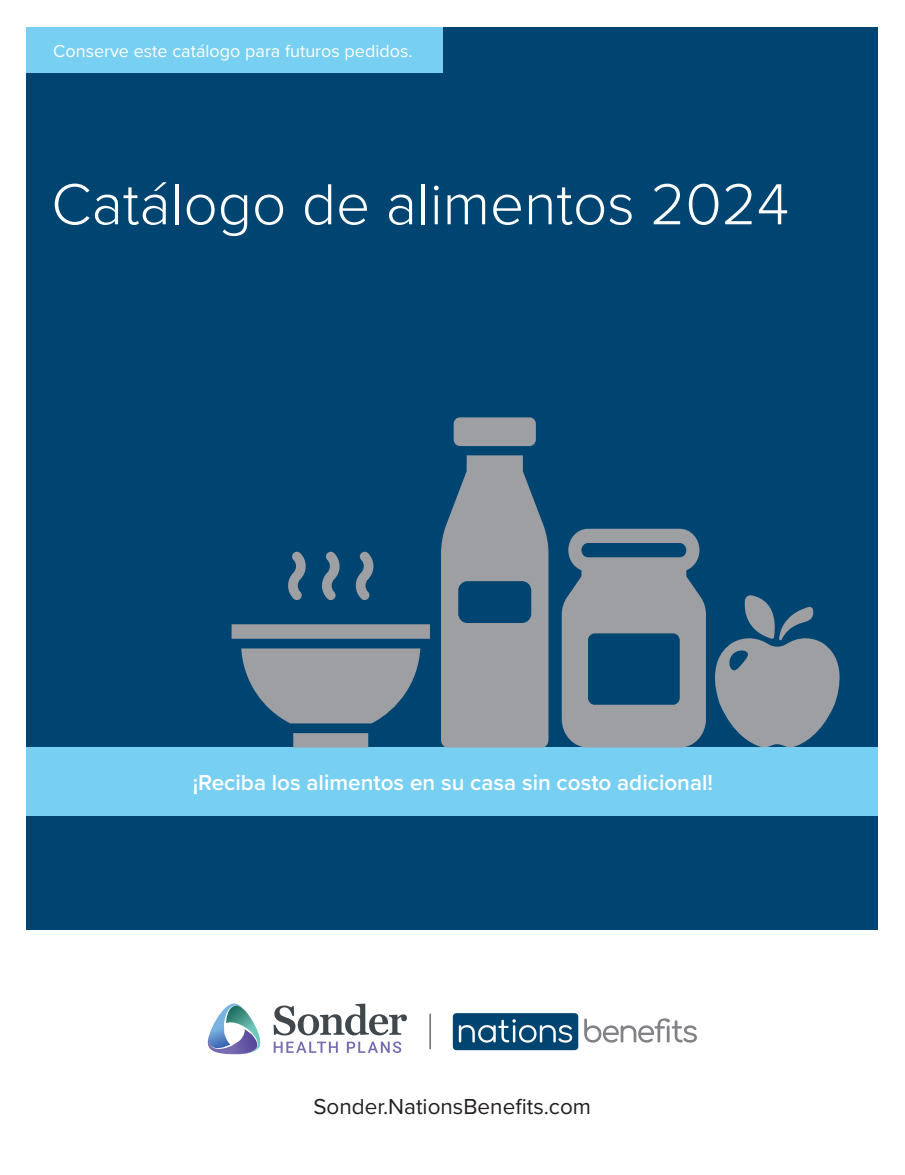
<style>
.page{position:relative;width:905px;height:1175px;background:#fff}
.page>*{position:absolute;margin:0;border:0;box-sizing:border-box;transform-origin:0 0}
.Cover_Title{font:300 60px "Proxima Nova";color:#fff}
.Coral_Bar_Text{font:600 22.5px "Proxima Nova";color:#fff}
.URL{font:22.5px "Proxima Nova";color:#231f20}
.Keep_For_Futrure{font:18px "Proxima Nova";color:#fff}
</style>
<div class="page">
<div style="left:27px;top:27px;width:851px;height:902px;background:#004571"></div>
<div style="left:27px;top:747px;width:851px;height:68px;background:#77cff1"></div>
<div style="left:27px;top:27px;width:416px;height:45px;background:#77cff1"></div>
<svg style="left:584px;top:1018px;width:113px;height:24px"></svg>
<div style="left:453px;top:1013px;width:125px;height:37px;background:#004571;border-radius:4px"></div>
<svg style="left:459px;top:1019px;width:113px;height:23px"></svg>
<hr style="left:430px;top:1013px;width:1px;height:36px;background:#231f20">
<svg style="left:273px;top:1003px;width:134px;height:32px"></svg>
<svg style="left:274px;top:1041px;width:64px;height:11px"></svg>
<svg style="left:347px;top:1041px;width:54px;height:12px"></svg>
<svg style="left:207px;top:1003px;width:54px;height:51px"></svg>
<svg style="left:231px;top:551px;width:199px;height:196px"></svg>
<svg style="left:561px;top:529px;width:279px;height:218px"></svg>
<svg style="left:453px;top:417px;width:83px;height:29px"></svg>
<svg style="left:441px;top:455px;width:107px;height:292px"></svg>
<p class="Keep_For_Futrure" style="left:53px;top:37px;width:361px">Conserve este catálogo para futuros pedidos.</p>
<p class="Cover_Title" style="left:51px;top:159px;width:739px">Catálogo de alimentos 2024</p>
<p class="Coral_Bar_Text" style="left:193px;top:766px;width:522px">¡Reciba los alimentos en su casa sin costo adicional!</p>
<p class="URL" style="left:313px;top:1089px;width:279px">Sonder.NationsBenefits.com</p>
</div>
